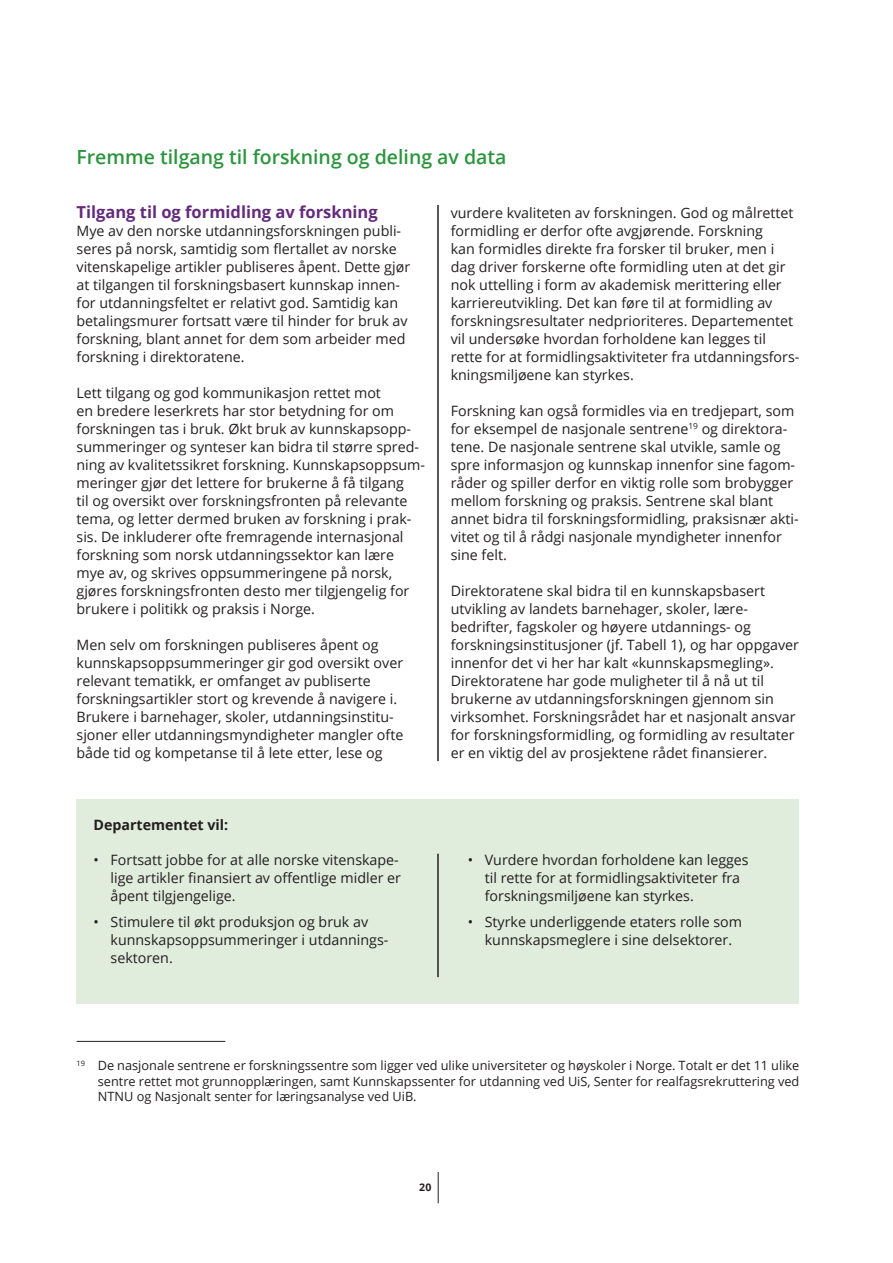
<style>
.page{position:relative;width:893px;height:1263px;background:#fff}
.page>*{position:absolute;margin:0;border:0;box-sizing:border-box;transform-origin:0 0}
.UnOverskrift_3{font:600 19.5px "Open Sans";color:#2b953e}
.UnOverskrift_4{font:700 16.5px "Open Sans";color:#642a7d}
.t1{font:14.25px/18px "Open Sans";color:#231f20}
.Normal_boks{font:700 14.25px "Open Sans";color:#231f20}
.Fotnotetekst{font:12.75px/15.8px "Open Sans";color:#231f20;text-align:justify}
.t2{font:700 10.5px "Open Sans";color:#231f20}
</style>
<div class="page">
<hr style="left:438px;top:1172px;width:1px;height:31px;background:#231f20">
<div style="left:77px;top:799px;width:722px;height:204px;background:#e0ecdc"></div>
<hr style="left:77px;top:1041px;width:148px;height:1px;background:#231f20">
<hr style="left:438px;top:205px;width:1px;height:556px;background:#231f20">
<hr style="left:438px;top:854px;width:1px;height:123px;background:#231f20">
<h4 class="UnOverskrift_3" style="left:77px;top:143px;width:431px">Fremme tilgang til forskning og deling av data</h4>
<h5 class="UnOverskrift_4" style="left:77px;top:200px;width:303px">Tilgang til og formidling av forskning</h5>
<p class="t1" style="left:77px;top:221px;width:335px">Mye av den norske utdanningsforskningen publi&shy;seres på norsk, samtidig som flertallet av norske vitenskapelige artikler publiseres åpent. Dette gjør at tilgangen til forskningsbasert kunnskap innen&shy;for utdanningsfeltet er relativt god. Samtidig kan betalingsmurer fortsatt være til hinder for bruk av forskning, blant annet for dem som arbeider med forskning i direktoratene.</p>
<p class="t1" style="left:77px;top:383px;width:350px">Lett tilgang og god kommunikasjon rettet mot<br>en bredere leserkrets har stor betydning for om forskningen tas i bruk. Økt bruk av kunnskapsopp&shy;summeringer og synteser kan bidra til større spred&shy;ning av kvalitetssikret forskning. Kunnskapsoppsum&shy;meringer gjør det lettere for brukerne å få tilgang<br>til og oversikt over forskningsfronten på relevante tema, og letter dermed bruken av forskning i prak&shy;sis. De inkluderer ofte fremragende internasjonal forskning som norsk utdanningssektor kan lære mye av, og skrives oppsummeringene på norsk, gjøres forskningsfronten desto mer tilgjengelig for brukere i politikk og praksis i Norge.</p>
<p class="t1" style="left:77px;top:635px;width:328px">Men selv om forskningen publiseres åpent og kunnskapsoppsummeringer gir god oversikt over relevant tematikk, er omfanget av publiserte forskningsartikler stort og krevende å navigere i.<br>Brukere i barnehager, skoler, utdanningsinstitu&shy;sjoner eller utdanningsmyndigheter mangler ofte både tid og kompetanse til å lete etter, lese og</p>
<p class="Normal_boks" style="left:94px;top:814px;width:136px">Departementet vil:</p>
<p class="t1" style="left:111px;top:850px;width:292px;text-indent:-17px">• Fortsatt jobbe for at alle norske vitenskape&shy;lige artikler finansiert av offentlige midler er åpent tilgjengelige.</p>
<p class="t1" style="left:111px;top:913px;width:279px;text-indent:-17px">• Stimulere til økt produksjon og bruk av kunnskapsoppsummeringer i utdannings&shy;sektoren.</p>
<p class="t1" style="left:451px;top:203px;width:350px">vurdere kvaliteten av forskningen. God og målrettet formidling er derfor ofte avgjørende. Forskning<br>kan formidles direkte fra forsker til bruker, men i dag driver forskerne ofte formidling uten at det gir nok uttelling i form av akademisk merittering eller karriereutvikling. Det kan føre til at formidling av forskningsresultater nedprioriteres. Departementet vil undersøke hvordan forholdene kan legges til rette for at formidlingsaktiviteter fra utdanningsfors&shy;kningsmiljøene kan styrkes.</p>
<p class="t1" style="left:451px;top:401px;width:349px">Forskning kan også formidles via en tredjepart, som for eksempel de nasjonale sentrene<sup>19</sup> og direktora&shy;tene. De nasjonale sentrene skal utvikle, samle og spre informasjon og kunnskap innenfor sine fagom&shy;råder og spiller derfor en viktig rolle som brobygger mellom forskning og praksis. Sentrene skal blant annet bidra til forskningsformidling, praksisnær akti&shy;vitet og til å rådgi nasjonale myndigheter innenfor sine felt.</p>
<p class="t1" style="left:451px;top:581px;width:350px">Direktoratene skal bidra til en kunnskapsbasert utvikling av landets barnehager, skoler, lære&shy;bedrifter, fagskoler og høyere utdannings- og forskningsinstitusjoner (jf. Tabell 1), og har oppgaver innenfor det vi her har kalt «kunnskapsmegling».<br>Direktoratene har gode muligheter til å nå ut til brukerne av utdanningsforskningen gjennom sin virksomhet. Forskningsrådet har et nasjonalt ansvar for forskningsformidling, og formidling av resultater er en viktig del av prosjektene rådet finansierer.</p>
<p class="t1" style="left:485px;top:850px;width:265px;text-indent:-17px">• Vurdere hvordan forholdene kan legges til rette for at formidlingsaktiviteter fra forskningsmiljøene kan styrkes.</p>
<p class="t1" style="left:468px;top:913px;width:276px;text-align:center">• Styrke underliggende etaters rolle som kunnskapsmeglere i sine delsektorer.</p>
<p class="Fotnotetekst" style="left:98px;top:1057px;width:703px;text-indent:-21px"><sup>19</sup> De nasjonale sentrene er forskningssentre som ligger ved ulike universiteter og høyskoler i Norge. Totalt er det 11 ulike sentre rettet mot grunnopplæringen, samt Kunnskapssenter for utdanning ved UiS, Senter for realfagsrekruttering ved NTNU og Nasjonalt senter for læringsanalyse ved UiB.</p>
<p class="t2" style="left:419px;top:1179px;width:14px">20</p>
</div>
